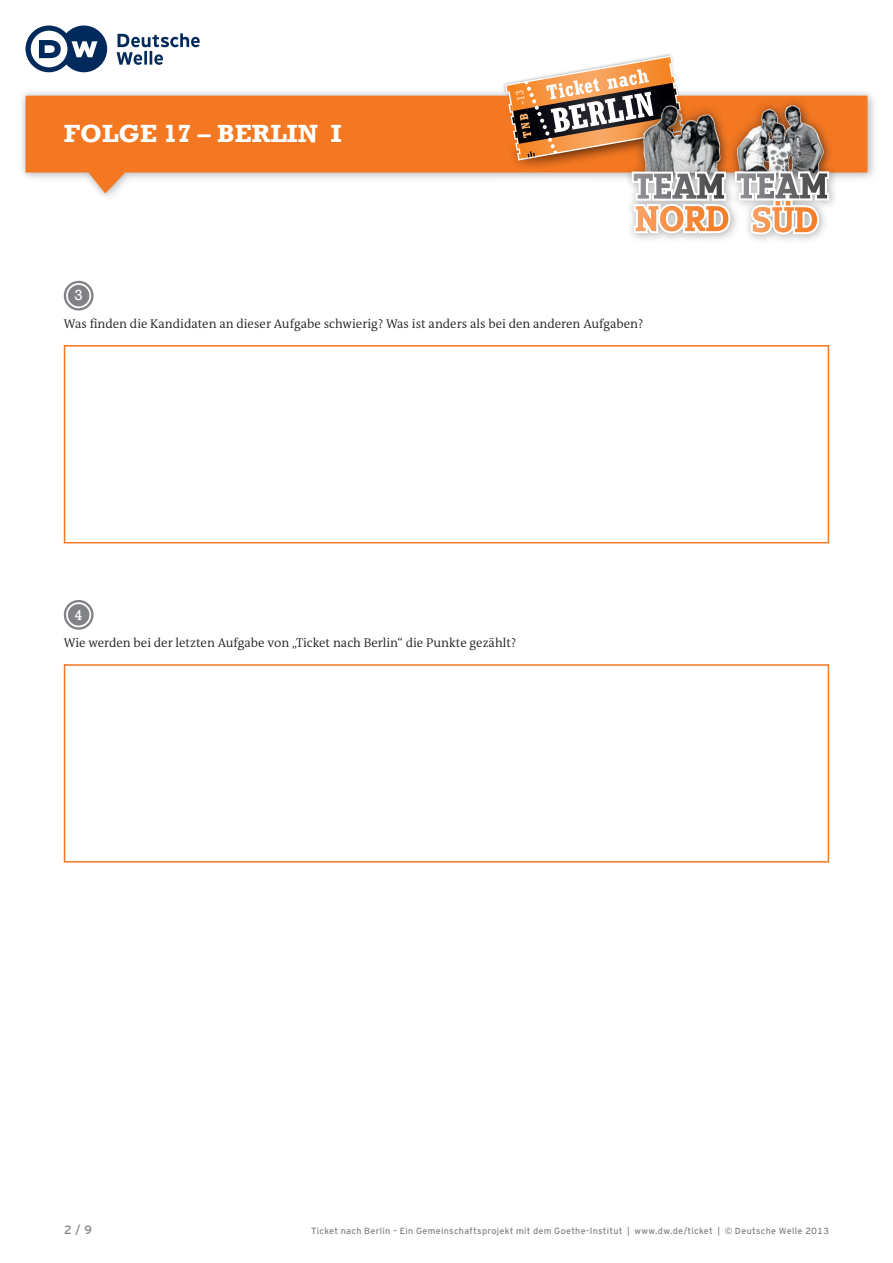
<style>
.page{position:relative;width:893px;height:1263px;background:#fff}
.page>*{position:absolute;margin:0;border:0;box-sizing:border-box;transform-origin:0 0}
.t1{font:700 25.5px "Rockwell";color:#fff}
.t2{font:15px "Rockwell";color:#fff}
.t3{font:300 12.75px "DW The Antiqua B W4";color:#231f20}
.t4{font:12px "Interstate DW Line";color:#808285}
.t5{font:9px "Interstate DW Line";letter-spacing:.035em;color:#808285}
</style>
<div class="page">
<div style="left:18px;top:88px;width:857px;height:112px;background:#231f20;opacity:.25"></div>
<svg style="left:26px;top:96px;width:841px;height:97px;fill:#f47721"></svg>
<img style="left:497px;top:102px;width:127px;height:80px">
<img style="left:500px;top:54px;width:190px;height:111px">
<svg style="left:505px;top:55px;width:179px;height:105px"></svg>
<div style="left:726px;top:95px;width:108px;height:89px;background:#231f20;opacity:.5"></div>
<img style="left:735px;top:105px;width:120px;height:68px">
<div style="left:729px;top:165px;width:112px;height:81px;background:#231f20;opacity:.15"></div>
<div style="left:727px;top:164px;width:110px;height:78px;background:#231f20;opacity:.25"></div>
<div style="left:632px;top:95px;width:98px;height:89px;background:#231f20;opacity:.5"></div>
<img style="left:639px;top:103px;width:92px;height:61px">
<div style="left:626px;top:166px;width:116px;height:80px;background:#fefefe"></div>
<div style="left:624px;top:164px;width:114px;height:77px;background:#231f20;opacity:.25"></div>
<svg style="left:632px;top:171px;width:197px;height:63px"></svg>
<img style="left:634px;top:174px;width:90px;height:25px">
<img style="left:636px;top:206px;width:92px;height:25px">
<svg style="left:64px;top:281px;width:30px;height:29px"></svg>
<div style="left:68px;top:285px;width:21px;height:21px;background:#808285;border-radius:50%"></div>
<svg style="left:64px;top:600px;width:30px;height:30px"></svg>
<div style="left:68px;top:604px;width:21px;height:21px;background:#808285;border-radius:50%"></div>
<div style="left:64px;top:345px;width:765px;height:198px;border:2px solid #f47721"></div>
<div style="left:64px;top:664px;width:765px;height:198px;border:2px solid #f47721"></div>
<svg style="left:117px;top:33px;width:83px;height:32px"></svg>
<svg style="left:26px;top:26px;width:81px;height:46px"></svg>
<h1 class="t1" style="left:64px;top:118px;width:279px">FOLGE 17 – BERLIN I</h1>
<p class="t2" style="left:75px;top:287px;width:10px">3</p>
<p class="t3" style="left:64px;top:315px;width:581px">Was finden die Kandidaten an dieser Aufgabe schwierig? Was ist anders als bei den anderen Aufgaben?</p>
<p class="t2" style="left:75px;top:606px;width:10px">4</p>
<p class="t3" style="left:64px;top:634px;width:454px">Wie werden bei der letzten Aufgabe von „Ticket nach Berlin“ die Punkte gezählt?</p>
<p class="t4" style="left:64px;top:1222px;width:30px">2 / 9</p>
<p class="t5" style="left:311px;top:1225px;width:520px">Ticket nach Berlin – Ein Gemeinschaftsprojekt mit dem Goethe-Institut | www.dw.de/ticket | © Deutsche Welle 2013</p>
</div>
